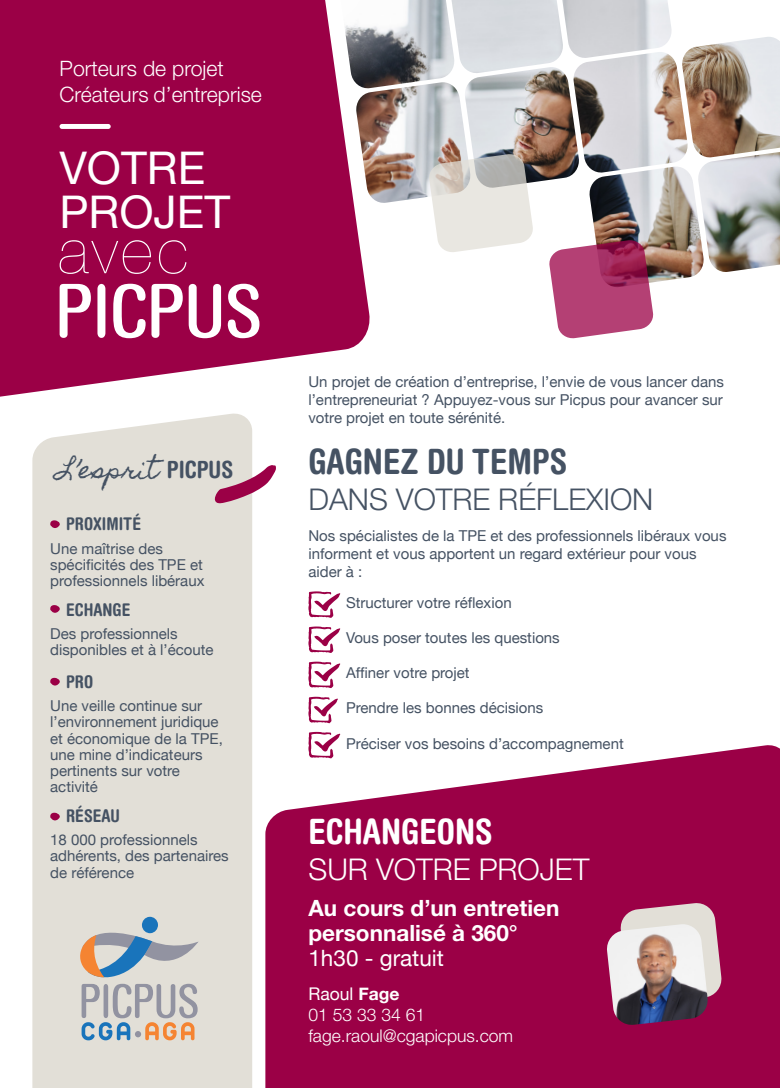
<style>
.page{position:relative;width:780px;height:1088px;background:#fff}
.page>*{position:absolute;margin:0;border:0;box-sizing:border-box;transform-origin:0 0}
.t1{font:45px "Helvetica Neue";color:#fff}
.t2{font:700 condensed 35px "Helvetica Rounded LT Std";color:#455263}
.t3{font:700 condensed 35px "Helvetica Rounded LT Std";color:#fff}
.t4{font:300 30px "Helvetica Neue LT Pro";color:#455263}
.t5{font:300 30px "Helvetica Neue LT Pro";color:#fff}
.t6{font:23.75px "Homemade Apple";color:#455263}
.body_12{font:700 22.5px/25px "Helvetica Neue LT Pro";color:#fff}
.t7{font:300 21.25px "Helvetica Neue LT Pro";color:#fff}
.body_12-2{font:300 17.5px/21px "Helvetica Neue LT Pro";color:#fff}
.petit_titre{font:700 condensed 17.5px "Helvetica Rounded LT Std";color:#455263}
.body_12-3{font:15px/16.2px "Helvetica Neue";color:#455263}
.s1{font-family:"Helvetica Rounded LT Std";font-weight:700;font-stretch:condensed}
.s2{font-family:"Helvetica Neue";font-weight:400}
.s3{font-family:"Helvetica Neue";font-weight:700}
</style>
<div class="page">
<svg style="left:265px;top:745px;width:515px;height:343px;background:#a51a59"></svg>
<div style="left:32px;top:413px;width:220px;height:675px;background:#e2dfd7"></div>
<svg style="left:0;top:0;width:370px;height:397px;background:#a21354"></svg>
<img style="left:341px;top:0;width:439px;height:288px">
<svg style="left:308px;top:591px;width:32px;height:27px"></svg>
<svg style="left:308px;top:626px;width:32px;height:27px"></svg>
<svg style="left:308px;top:662px;width:32px;height:26px"></svg>
<svg style="left:308px;top:697px;width:30px;height:26px"></svg>
<svg style="left:308px;top:732px;width:32px;height:26px"></svg>
<svg style="left:548px;top:239px;width:106px;height:100px;background:#b85a83"></svg>
<svg style="left:428px;top:153px;width:105px;height:100px;background:#dad7d2"></svg>
<svg style="left:142px;top:916px;width:16px;height:17px"></svg>
<svg style="left:72px;top:924px;width:126px;height:116px;background:#c0c0bf"></svg>
<svg style="left:619px;top:902px;width:103px;height:103px;background:#ca96a7"></svg>
<img style="left:606px;top:924px;width:102px;height:102px">
<div style="left:60px;top:124px;width:51px;height:5px;background:#fff;border-radius:2px"></div>
<svg style="left:60px;top:240px;width:126px;height:34px;background:#a61c5a"></svg>
<svg style="left:97px;top:284px;width:8px;height:56px"></svg>
<svg style="left:60px;top:284px;width:31px;height:55px"></svg>
<svg style="left:189px;top:283px;width:32px;height:55px"></svg>
<svg style="left:228px;top:284px;width:31px;height:54px"></svg>
<svg style="left:113px;top:284px;width:70px;height:55px"></svg>
<svg style="left:50px;top:520px;width:10px;height:8px"></svg>
<svg style="left:50px;top:605px;width:10px;height:8px"></svg>
<svg style="left:50px;top:678px;width:10px;height:7px"></svg>
<svg style="left:50px;top:813px;width:10px;height:7px"></svg>
<svg style="left:215px;top:465px;width:61px;height:38px"></svg>
<p class="t7" style="left:60px;top:56px;width:166px">Porteurs de projet</p>
<p class="t7" style="left:60px;top:81px;width:204px">Créateurs d’entreprise</p>
<p class="t1" style="left:59px;top:142px;width:147px">VOTRE</p>
<p class="t1" style="left:59px;top:185px;width:172px">PROJET</p>
<p class="t6" style="left:57px;top:455px;width:177px">L’esprit <span class="s1">PICPUS</span></p>
<p class="petit_titre" style="left:66px;top:513px;width:76px">PROXIMITÉ</p>
<p class="body_12-3" style="left:50px;top:540px;width:156px">Une maîtrise des spécificités des TPE et professionnels libéraux</p>
<p class="petit_titre" style="left:66px;top:599px;width:66px">ECHANGE</p>
<p class="body_12-3" style="left:50px;top:625px;width:165px">Des professionnels disponibles et à l’écoute</p>
<p class="petit_titre" style="left:66px;top:671px;width:28px">PRO</p>
<p class="body_12-3" style="left:50px;top:697px;width:174px">Une veille continue sur l’environnement juridique et économique de la TPE, une mine d’indicateurs pertinents sur votre activité</p>
<p class="petit_titre" style="left:66px;top:805px;width:55px">RÉSEAU</p>
<p class="body_12-3" style="left:50px;top:831px;width:180px">18 000 professionnels adhérents, des partenaires de référence</p>
<p class="body_12-3" style="left:308px;top:372px;width:417px;line-height:18px;text-align:justify">Un projet de création d’entreprise, l’envie de vous lancer dans l’entrepreneuriat ? Appuyez-vous sur Picpus pour avancer sur votre projet en toute sérénité.</p>
<p class="t2" style="left:308px;top:440px;width:260px">GAGNEZ DU TEMPS</p>
<p class="t4" style="left:308px;top:481px;width:346px">DANS VOTRE RÉFLEXION</p>
<p class="body_12-3" style="left:308px;top:526px;width:419px;line-height:18px">Nos spécialistes de la TPE et des professionnels libéraux vous informent et vous apportent un regard extérieur pour vous aider à :</p>
<p class="body_12-3" style="left:346px;top:594px;width:167px">Structurer votre réflexion</p>
<p class="body_12-3" style="left:346px;top:629px;width:215px">Vous poser toutes les questions</p>
<p class="body_12-3" style="left:346px;top:664px;width:125px">Affiner votre projet</p>
<p class="body_12-3" style="left:346px;top:699px;width:199px">Prendre les bonnes décisions</p>
<p class="body_12-3" style="left:346px;top:735px;width:279px">Préciser vos besoins d’accompagnement</p>
<p class="t3" style="left:308px;top:810px;width:186px">ECHANGEONS</p>
<p class="t5" style="left:308px;top:851px;width:282px">SUR VOTRE PROJET</p>
<p class="body_12" style="left:308px;top:894px;width:252px">Au cours d’un entretien personnalisé à 360°<br><span class="s2">1h30 - gratuit</span></p>
<p class="body_12-2" style="left:308px;top:983px;width:206px"><span class="s2">Raoul</span> <span class="s3">Fage<br></span>01 53 33 34 61 fage.raoul@cgapicpus.com</p>
</div>
